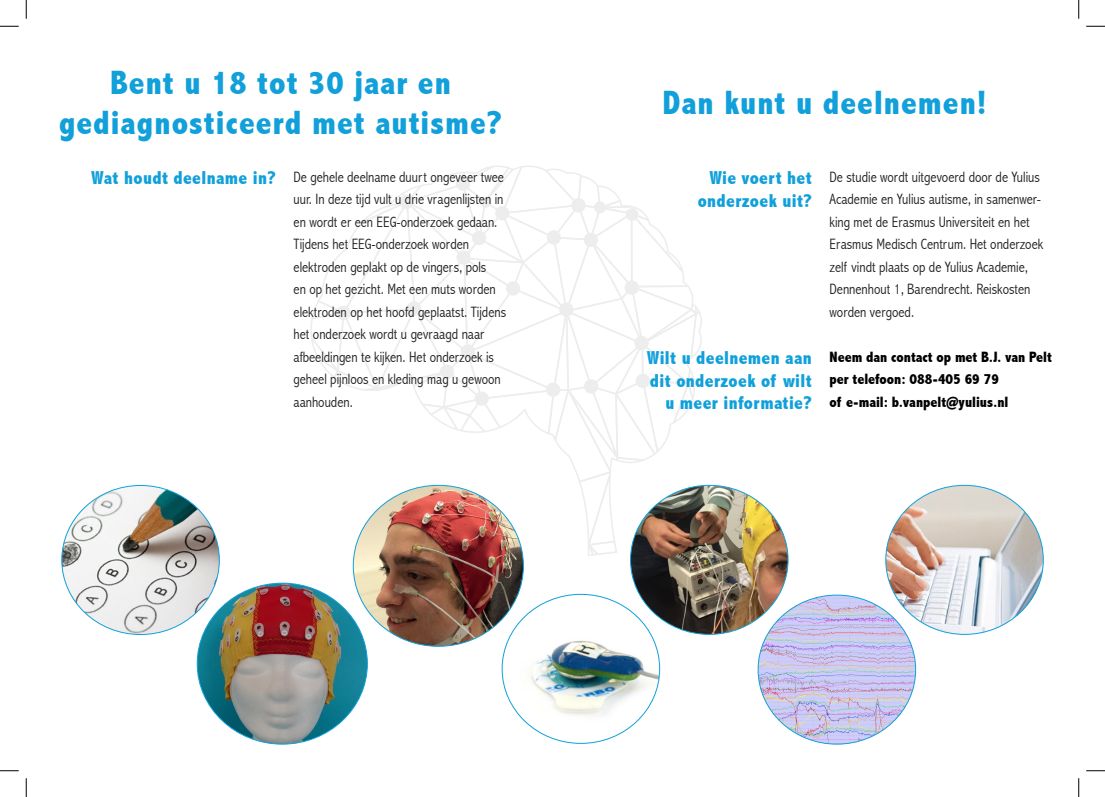
<style>
.page{position:relative;width:1105px;height:797px;background:#fff}
.page>*{position:absolute;margin:0;border:0;box-sizing:border-box;transform-origin:0 0}
.t1{font:800 condensed 33.75px/40px "Abadi";letter-spacing:.03em;color:#11a0da;text-align:center}
.t2{font:800 condensed 18.75px/22.5px "Abadi";letter-spacing:.02em;color:#11a0da;text-align:right}
.t3{font:300 condensed 15px/22.5px "Abadi";color:#231f20}
.t4{font:800 condensed 15px "Abadi";color:#000}
</style>
<div class="page">
<svg style="left:310px;top:166px;width:404px;height:411px"></svg>
<img style="left:62px;top:485px;width:157px;height:149px">
<img style="left:197px;top:583px;width:170px;height:161px">
<img style="left:502px;top:594px;width:158px;height:149px">
<img style="left:630px;top:485px;width:158px;height:149px">
<img style="left:886px;top:485px;width:157px;height:149px">
<img style="left:353px;top:485px;width:170px;height:161px">
<img style="left:758px;top:595px;width:158px;height:149px">
<svg style="left:0;top:25px;width:19px;height:2px"></svg>
<svg style="left:1086px;top:25px;width:19px;height:2px"></svg>
<svg style="left:0;top:770px;width:19px;height:1px"></svg>
<svg style="left:1086px;top:770px;width:19px;height:1px"></svg>
<svg style="left:25px;top:0;width:2px;height:19px"></svg>
<svg style="left:25px;top:778px;width:2px;height:19px"></svg>
<svg style="left:1078px;top:0;width:1px;height:19px"></svg>
<svg style="left:1078px;top:778px;width:1px;height:19px"></svg>
<p class="t1" style="left:59px;top:63px;width:444px">Bent u 18 tot 30 jaar en gediagnosticeerd met autisme?</p>
<p class="t2" style="left:91px;top:167px;width:186px">Wat houdt deelname in?</p>
<p class="t3" style="left:294px;top:165px;width:214px">De gehele deelname duurt ongeveer twee uur. In deze tijd vult u drie vragenlijsten in en wordt er een EEG-onderzoek gedaan.<br>Tijdens het EEG-onderzoek worden elektroden geplakt op de vingers, pols<br>en op het gezicht. Met een muts worden elektroden op het hoofd geplaatst. Tijdens het onderzoek wordt u gevraagd naar afbeeldingen te kijken. Het onderzoek is geheel pijnloos en kleding mag u gewoon aanhouden.</p>
<p class="t1" style="left:662px;top:83px;width:326px">Dan kunt u deelnemen!</p>
<p class="t2" style="left:698px;top:167px;width:116px">Wie voert het onderzoek uit?</p>
<p class="t2" style="left:647px;top:347px;width:167px">Wilt u deelnemen aan dit onderzoek of wilt u meer informatie?</p>
<p class="t3" style="left:829px;top:165px;width:215px">De studie wordt uitgevoerd door de Yulius Academie en Yulius autisme, in samenwer&shy;king met de Erasmus Universiteit en het Erasmus Medisch Centrum. Het onderzoek zelf vindt plaats op de Yulius Academie, Dennenhout 1, Barendrecht. Reiskosten worden vergoed.</p>
<p class="t4" style="left:830px;top:348px;width:224px">Neem dan contact op met B.J. van Pelt</p>
<p class="t4" style="left:830px;top:370px;width:171px">per telefoon: 088-405 69 79</p>
<p class="t4" style="left:830px;top:393px;width:180px">of e-mail: b.vanpelt@yulius.nl</p>
</div>
